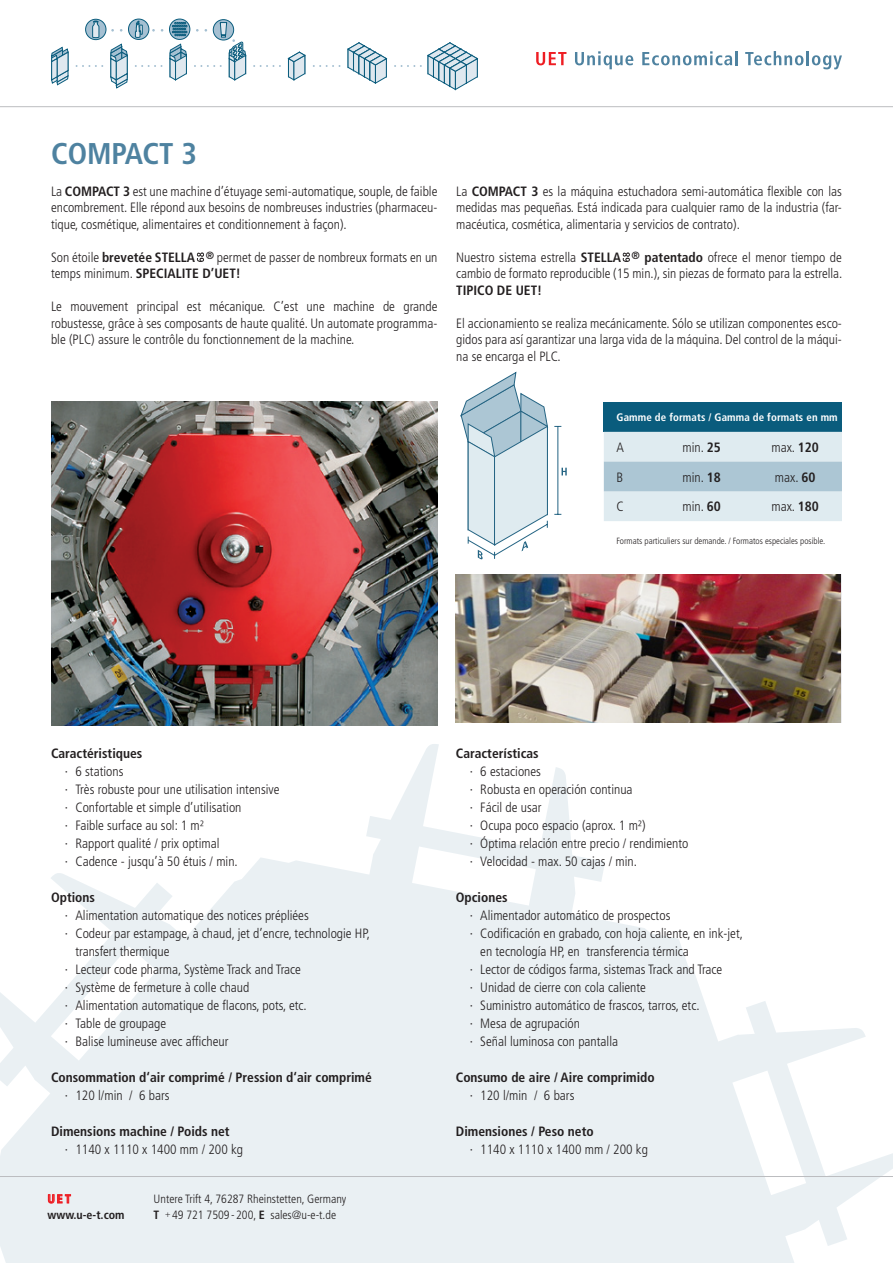
<style>
.page{position:relative;width:893px;height:1263px;background:#fff}
.page>*{position:absolute;margin:0;border:0;box-sizing:border-box;transform-origin:0 0}
.t1{font:700 condensed 30px "Frutiger";color:#4e82a0}
.t2{font:300 condensed 13.5px/16.5px "Frutiger";color:#231f20;text-align:justify}
.t3{font:700 condensed 13.5px "Frutiger";color:#231f20}
.t4{font:300 condensed 12px "Frutiger";color:#231f20}
.t5{font:700 condensed 12px "Frutiger";color:#231f20}
.t6{font:700 condensed 12px "Frutiger";color:#ee1d23}
.t7{font:700 condensed 10.8px "Frutiger";letter-spacing:.01em;color:#fff}
.t8{font:300 condensed 9px "Frutiger";color:#231f20}
.s1{font-weight:700}
</style>
<div class="page">
<svg style="left:0;top:744px;width:893px;height:519px;fill:#eaf0f3"></svg>
<hr style="left:0;top:1176px;width:893px;height:1px;background:#bcbdc0">
<svg style="left:197px;top:252px;width:7px;height:10px"></svg>
<img style="left:51px;top:402px;width:386px;height:323px">
<img style="left:455px;top:574px;width:385px;height:149px">
<svg style="left:623px;top:252px;width:7px;height:10px"></svg>
<svg style="left:460px;top:371px;width:107px;height:189px"></svg>
<div style="left:604px;top:402px;width:238px;height:30px;background:#0a5c7d"></div>
<svg style="left:604px;top:432px;width:238px;height:89px;background:#cedee6"></svg>
<svg style="left:48px;top:1194px;width:23px;height:9px"></svg>
<svg style="left:110px;top:44px;width:18px;height:44px"></svg>
<svg style="left:170px;top:44px;width:17px;height:36px"></svg>
<svg style="left:51px;top:47px;width:17px;height:38px"></svg>
<svg style="left:288px;top:52px;width:17px;height:28px"></svg>
<svg style="left:253px;top:65px;width:28px;height:2px"></svg>
<svg style="left:347px;top:42px;width:40px;height:42px"></svg>
<svg style="left:313px;top:65px;width:27px;height:2px"></svg>
<svg style="left:394px;top:42px;width:84px;height:48px"></svg>
<svg style="left:76px;top:65px;width:27px;height:2px"></svg>
<svg style="left:135px;top:65px;width:27px;height:2px"></svg>
<svg style="left:169px;top:19px;width:21px;height:20px"></svg>
<div style="left:169px;top:19px;width:21px;height:21px;border:1px solid #0a5c7d;border-radius:50%"></div>
<svg style="left:172px;top:22px;width:15px;height:14px"></svg>
<svg style="left:194px;top:19px;width:52px;height:61px"></svg>
<div style="left:128px;top:19px;width:21px;height:20px;background:#a5c0d2;border-radius:50%"></div>
<div style="left:128px;top:19px;width:21px;height:21px;border:1px solid #0a5c7d;border-radius:50%"></div>
<svg style="left:135px;top:21px;width:8px;height:17px"></svg>
<svg style="left:86px;top:19px;width:20px;height:21px"></svg>
<div style="left:85px;top:19px;width:21px;height:21px;border:1px solid #0a5c7d;border-radius:50%"></div>
<svg style="left:92px;top:19px;width:7px;height:19px"></svg>
<hr style="left:0;top:106px;width:893px;height:1px;background:#bcbdc0">
<svg style="left:536px;top:52px;width:30px;height:13px"></svg>
<svg style="left:575px;top:51px;width:58px;height:18px"></svg>
<svg style="left:642px;top:51px;width:90px;height:14px"></svg>
<hr style="left:735px;top:51px;width:3px;height:14px;background:#4e82a0">
<svg style="left:745px;top:51px;width:58px;height:14px"></svg>
<hr style="left:806px;top:51px;width:3px;height:14px;background:#4e82a0">
<svg style="left:812px;top:55px;width:30px;height:14px"></svg>
<p class="t1" style="left:51px;top:136px;width:147px">COMPACT 3</p>
<p class="t2" style="left:51px;top:183px;width:388px">La <span class="s1">COMPACT 3</span> est une machine d’étuyage semi-automatique, souple, de faible encombrement. Elle répond aux besoins de nombreuses industries (pharmaceu&shy;tique, cosmétique, alimentaires et conditionnement à façon).</p>
<p class="t2" style="left:51px;top:249px;width:388px">Son étoile <span class="s1">brevetée STELLA</span> <sup>®</sup> permet de passer de nombreux formats en un temps minimum. <span class="s1">SPECIALITE D’UET!</span></p>
<p class="t2" style="left:51px;top:299px;width:388px">Le mouvement principal est mécanique. C’est une machine de grande robustesse, grâce à ses composants de haute qualité. Un automate programma&shy;ble (PLC) assure le contrôle du fonctionnement de la machine.</p>
<p class="t2" style="left:456px;top:183px;width:387px">La <span class="s1">COMPACT 3</span> es la máquina estuchadora semi-automática flexible con las medidas mas pequeñas. Está indicada para cualquier ramo de la industria (far&shy;macéutica, cosmética, alimentaria y servicios de contrato).</p>
<p class="t2" style="left:456px;top:249px;width:388px">Nuestro sistema estrella <span class="s1">STELLA</span> <sup>®</sup> <span class="s1">patentado</span> ofrece el menor tiempo de cambio de formato reproducible (15 min.), sin piezas de formato para la estrella.<br><span class="s1">TIPICO DE UET!</span></p>
<p class="t2" style="left:456px;top:315px;width:387px">El accionamiento se realiza mecánicamente. Sólo se utilizan componentes esco&shy;gidos para así garantizar una larga vida de la máquina. Del control de la máqui&shy;na se encarga el PLC.</p>
<p class="t7" style="left:617px;top:411px;width:223px">Gamme de formats / Gamma de formats en mm</p>
<p class="t2" style="left:617px;top:439px;width:9px">A</p>
<p class="t2" style="left:682px;top:439px;width:40px">min. <span class="s1">25</span></p>
<p class="t2" style="left:771px;top:439px;width:49px">max. <span class="s1">120</span></p>
<p class="t2" style="left:617px;top:469px;width:8px">B</p>
<p class="t2" style="left:682px;top:469px;width:40px">min. <span class="s1">18</span></p>
<p class="t2" style="left:775px;top:469px;width:42px">max. <span class="s1">60</span></p>
<p class="t2" style="left:617px;top:499px;width:9px">C</p>
<p class="t2" style="left:682px;top:499px;width:40px">min. <span class="s1">60</span></p>
<p class="t2" style="left:771px;top:499px;width:49px">max. <span class="s1">180</span></p>
<p class="t8" style="left:617px;top:536px;width:210px">Formats particuliers sur demande. / Formatos especiales posible.</p>
<p class="t3" style="left:51px;top:745px;width:93px">Caractéristiques</p>
<p class="t2" style="left:65px;top:763px;width:60px">· 6 stations</p>
<p class="t2" style="left:65px;top:781px;width:216px">· Très robuste pour une utilisation intensive</p>
<p class="t2" style="left:65px;top:799px;width:178px">· Confortable et simple d’utilisation</p>
<p class="t2" style="left:65px;top:817px;width:141px">· Faible surface au sol: 1 m²</p>
<p class="t2" style="left:65px;top:835px;width:156px">· Rapport qualité / prix optimal</p>
<p class="t2" style="left:65px;top:853px;width:175px">· Cadence - jusqu’à 50 étuis / min.</p>
<p class="t3" style="left:51px;top:889px;width:46px">Options</p>
<p class="t2" style="left:65px;top:907px;width:245px">· Alimentation automatique des notices prépliées</p>
<p class="t2" style="left:75px;top:924px;width:296px;line-height:18px;text-indent:-11px">· Codeur par estampage, à chaud, jet d’encre, technologie HP, transfert thermique</p>
<p class="t2" style="left:65px;top:961px;width:238px">· Lecteur code pharma, Système Track and Trace</p>
<p class="t2" style="left:65px;top:979px;width:186px">· Système de fermeture à colle chaud</p>
<p class="t2" style="left:65px;top:997px;width:243px">· Alimentation automatique de flacons, pots, etc.</p>
<p class="t2" style="left:65px;top:1015px;width:103px">· Table de groupage</p>
<p class="t2" style="left:65px;top:1033px;width:165px">· Balise lumineuse avec afficheur</p>
<p class="t3" style="left:51px;top:1069px;width:322px">Consommation d‘air comprimé / Pression d‘air comprimé</p>
<p class="t2" style="left:65px;top:1087px;width:106px">· 120 l/min / 6 bars</p>
<p class="t3" style="left:51px;top:1123px;width:180px">Dimensions machine / Poids net</p>
<p class="t2" style="left:65px;top:1141px;width:180px">· 1140 x 1110 x 1400 mm / 200 kg</p>
<p class="t6" style="left:48px;top:1192px;width:25px">UE T</p>
<p class="t5" style="left:48px;top:1207px;width:78px">www.u-e-t.com</p>
<p class="t4" style="left:154px;top:1192px;width:194px">Untere Trift 4, 76287 Rheinstetten, Germany</p>
<p class="t4" style="left:154px;top:1208px;width:184px"><span class="s1">T</span> <sup>+</sup> 49 721 7509 - 200, <span class="s1">E</span> sales@u-e-t.de</p>
<p class="t3" style="left:456px;top:745px;width:84px">Características</p>
<p class="t2" style="left:470px;top:763px;width:73px">· 6 estaciones</p>
<p class="t2" style="left:470px;top:781px;width:164px">· Robusta en operación continua</p>
<p class="t2" style="left:470px;top:799px;width:73px">· Fácil de usar</p>
<p class="t2" style="left:470px;top:817px;width:177px">· Ocupa poco espacio (aprox. 1 m²)</p>
<p class="t2" style="left:470px;top:835px;width:220px">· Óptima relación entre precio / rendimiento</p>
<p class="t2" style="left:470px;top:853px;width:169px">· Velocidad - max. 50 cajas / min.</p>
<p class="t3" style="left:456px;top:889px;width:53px">Opciones</p>
<p class="t2" style="left:470px;top:907px;width:202px">· Alimentador automático de prospectos</p>
<p class="t2" style="left:480px;top:924px;width:264px;line-height:18px;text-indent:-11px">· Codificación en grabado, con hoja caliente, en ink-jet, en tecnología HP, en transferencia térmica</p>
<p class="t2" style="left:470px;top:961px;width:254px">· Lector de códigos farma, sistemas Track and Trace</p>
<p class="t2" style="left:470px;top:979px;width:178px">· Unidad de cierre con cola caliente</p>
<p class="t2" style="left:470px;top:997px;width:231px">· Suministro automático de frascos, tarros, etc.</p>
<p class="t2" style="left:470px;top:1015px;width:112px">· Mesa de agrupación</p>
<p class="t2" style="left:470px;top:1033px;width:150px">· Señal luminosa con pantalla</p>
<p class="t3" style="left:456px;top:1069px;width:200px">Consumo de aire / Aire comprimido</p>
<p class="t2" style="left:470px;top:1087px;width:106px">· 120 l/min / 6 bars</p>
<p class="t3" style="left:456px;top:1123px;width:139px">Dimensiones / Peso neto</p>
<p class="t2" style="left:470px;top:1141px;width:180px">· 1140 x 1110 x 1400 mm / 200 kg</p>
</div>
